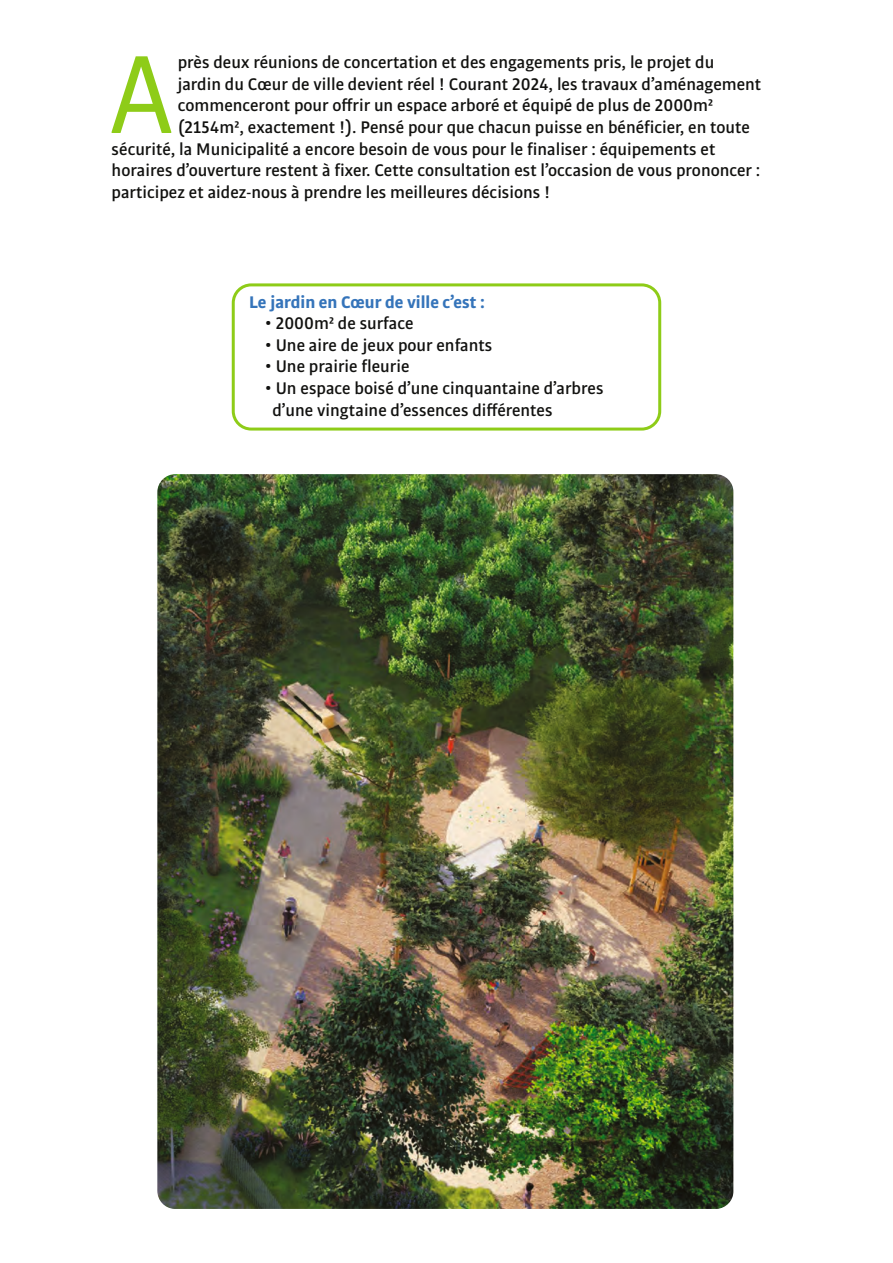
<style>
.page{position:relative;width:893px;height:1263px;background:#fff}
.page>*{position:absolute;margin:0;border:0;box-sizing:border-box;transform-origin:0 0}
.t1{font:118.35px "Bulo";color:#8ecc18}
.t2{font:500 18px "Bulo";color:#11110f}
.t3{font:700 18px "Bulo";color:#3574ba}
</style>
<div class="page">
<div style="left:232px;top:283px;width:429px;height:148px;border:3px solid #8ecc18;border-radius:18px"></div>
<img style="left:157px;top:474px;width:576px;height:735px">
<p class="t1" style="left:109px;top:21px;width:67px">A</p>
<p class="t2" style="left:178px;top:51px;width:538px">près deux réunions de concertation et des engagements pris, le projet du</p>
<p class="t2" style="left:178px;top:73px;width:585px">jardin du Cœur de ville devient réel ! Courant 2024, les travaux d’aménagement</p>
<p class="t2" style="left:178px;top:94px;width:537px">commenceront pour offrir un espace arboré et équipé de plus de 2000m²</p>
<p class="t2" style="left:178px;top:116px;width:574px">(2154m², exactement !). Pensé pour que chacun puisse en bénéficier, en toute</p>
<p class="t2" style="left:112px;top:137px;width:605px">sécurité, la Municipalité a encore besoin de vous pour le finaliser : équipements et</p>
<p class="t2" style="left:112px;top:159px;width:650px">horaires d’ouverture restent à fixer. Cette consultation est l’occasion de vous prononcer :</p>
<p class="t2" style="left:112px;top:181px;width:440px">participez et aidez-nous à prendre les meilleures décisions !</p>
<p class="t3" style="left:249px;top:290px;width:237px">Le jardin en Cœur de ville c’est :</p>
<p class="t2" style="left:265px;top:312px;width:150px">• 2000m² de surface</p>
<p class="t2" style="left:265px;top:334px;width:229px">• Une aire de jeux pour enfants</p>
<p class="t2" style="left:265px;top:355px;width:146px">• Une prairie fleurie</p>
<p class="t2" style="left:265px;top:377px;width:340px">• Un espace boisé d’une cinquantaine d’arbres</p>
<p class="t2" style="left:272px;top:398px;width:282px">d’une vingtaine d’essences différentes</p>
</div>
